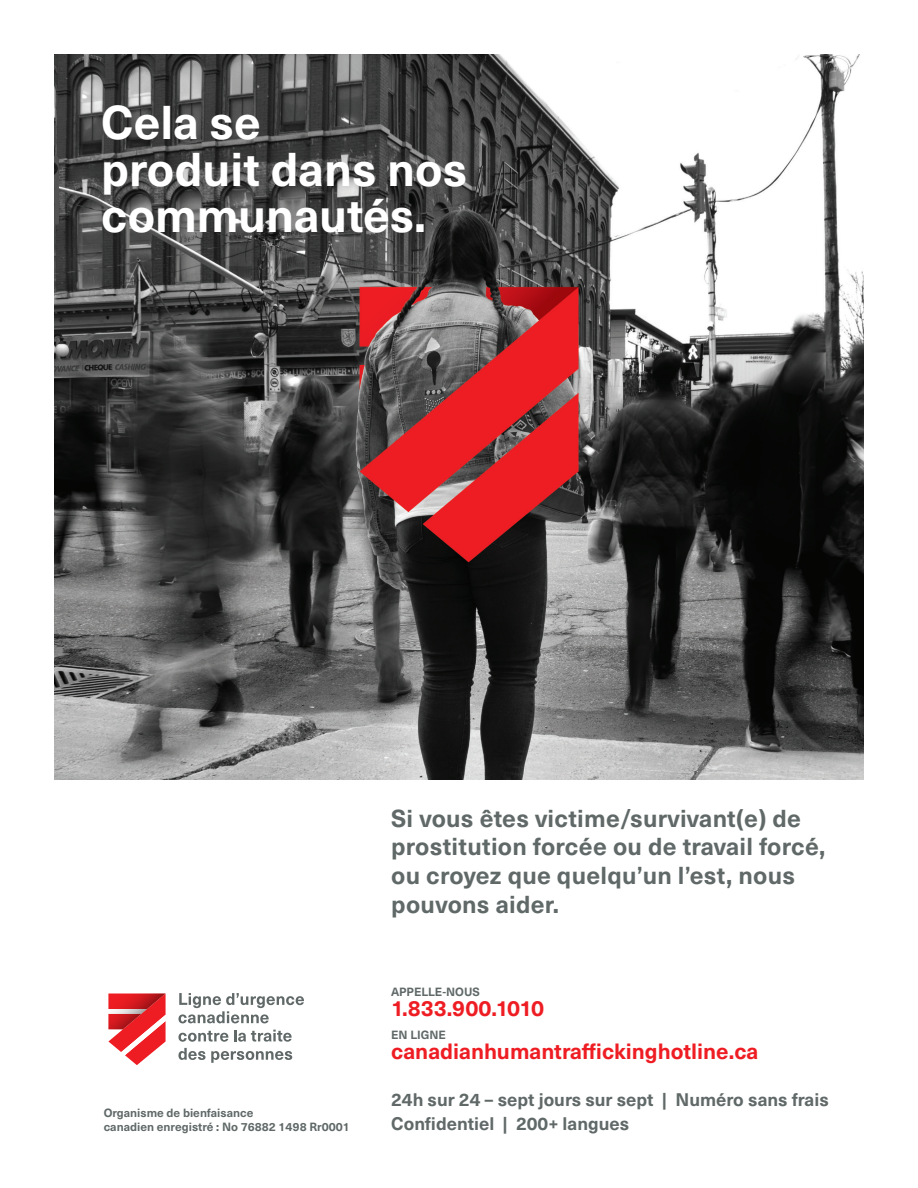
<style>
.page{position:relative;width:918px;height:1188px;background:#fff}
.page>*{position:absolute;margin:0;border:0;box-sizing:border-box;transform-origin:0 0}
.t1{font:700 46.5px/46.5px "Neue Haas Unica W1 G";color:#fff}
.t2{font:700 24.15px/28.7px "Neue Haas Unica W1 G";letter-spacing:.01em;color:#606968}
.t3{font:700 21.75px "Neue Haas Unica W1 G";color:#ee1d23}
.t4{font:700 18px/24.2px "Neue Haas Unica W1 G";color:#606968}
.t5{font:700 11.7px/14.1px "Neue Haas Unica W1 G";color:#606968}
</style>
<div class="page">
<svg style="left:178px;top:993px;width:126px;height:30px"></svg>
<svg style="left:178px;top:1031px;width:50px;height:11px"></svg>
<svg style="left:234px;top:1030px;width:58px;height:12px"></svg>
<svg style="left:178px;top:1048px;width:114px;height:15px"></svg>
<svg style="left:108px;top:994px;width:58px;height:71px"></svg>
<img style="left:54px;top:54px;width:810px;height:726px">
<h1 class="t1" style="left:101px;top:96px;width:367px">Cela se<br>produit dans nos communautés.</h1>
<p class="t5" style="left:104px;top:1105px;width:248px">Organisme de bienfaisance<br>canadien enregistré : No 76882 1498 Rr0001</p>
<p class="t2" style="left:391px;top:802px;width:436px">Si vous êtes victime/survivant(e) de prostitution forcée ou de travail forcé, ou croyez que quelqu’un l’est, nous pouvons aider.</p>
<p class="t5" style="left:391px;top:984px;width:90px">APPELLE-NOUS</p>
<p class="t3" style="left:391px;top:991px;width:155px">1.833.900.1010</p>
<p class="t5" style="left:391px;top:1027px;width:56px">EN LIGNE</p>
<p class="t3" style="left:391px;top:1034px;width:369px">canadianhumantraffickinghotline.ca</p>
<p class="t4" style="left:391px;top:1086px;width:439px">24h sur 24 – sept jours sur sept | Numéro sans frais<br>Confidentiel | 200+ langues</p>
</div>
